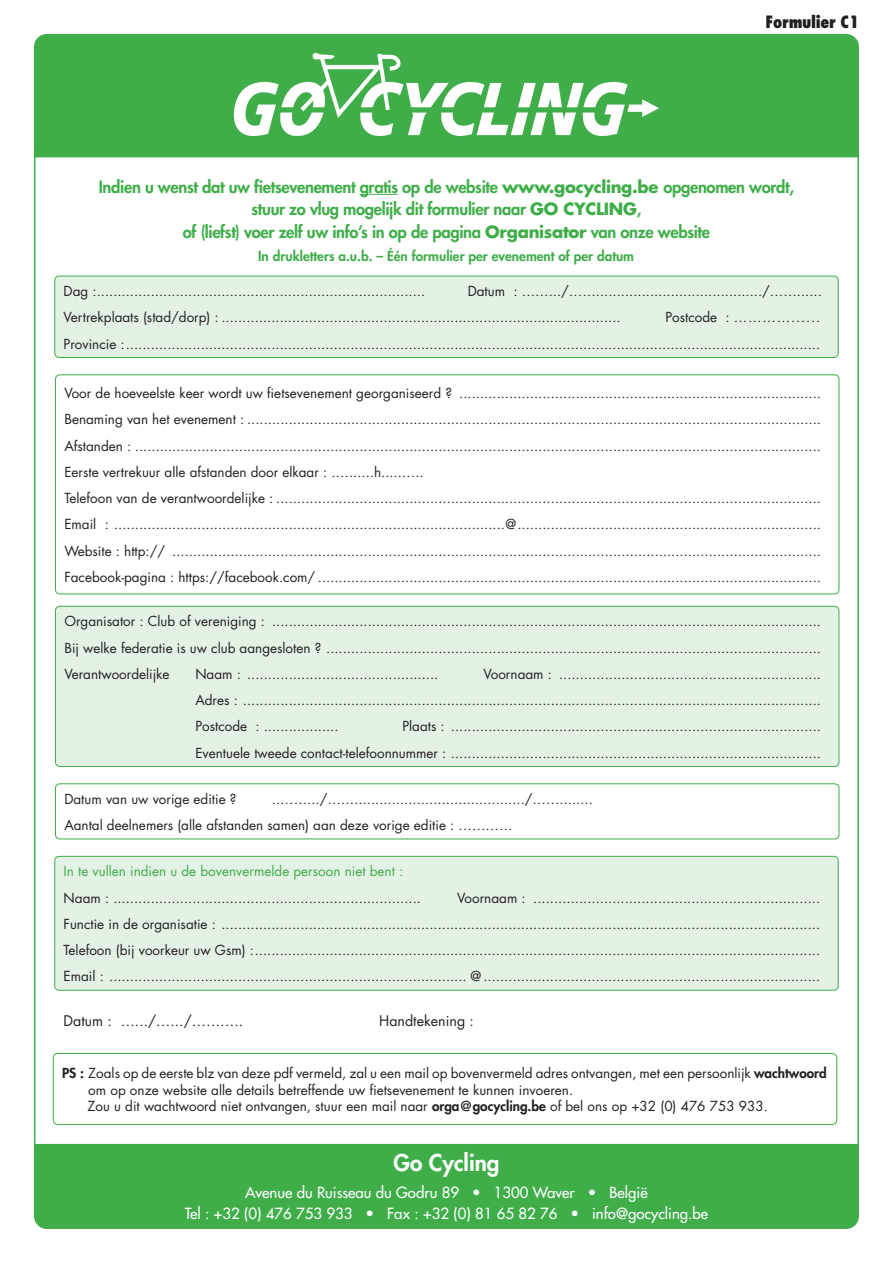
<style>
.page{position:relative;width:893px;height:1263px;background:#fff}
.page>*{position:absolute;margin:0;border:0;box-sizing:border-box;transform-origin:0 0}
.t1{font:800 22.5px "Futura Std";color:#fff}
.t2{font:800 16.5px/22.8px "Futura Std";letter-spacing:-.02em;color:#3fae49;text-align:center}
.t3{font:800 condensed 16.5px "Futura Std";letter-spacing:-.02em;color:#231f20}
.t4{font:500 15px/21px "Futura Std";color:#fff;text-align:center}
.t5{font:14.25px "Futura Std";color:#231f20}
.t6{font:13.5px/26.2px "Futura Std";color:#231f20}
.t7{font:800 13.5px "Futura Std";color:#3fae49}
.t8{font:13.5px "Futura Std";color:#3fae49}
.s1{font-weight:700}
.s2{font-weight:800}
</style>
<div class="page">
<hr style="left:360px;top:194px;width:38px;height:1px;background:#3fae49">
<div style="left:55px;top:276px;width:783px;height:81px;background:#e4f2e5;border-radius:4px"></div>
<div style="left:54px;top:276px;width:785px;height:82px;border:1px solid #3fae49;border-radius:4px"></div>
<div style="left:55px;top:374px;width:784px;height:220px;border:1px solid #3fae49;border-radius:4px"></div>
<div style="left:55px;top:606px;width:784px;height:160px;background:#e4f2e5;border-radius:4px"></div>
<div style="left:55px;top:606px;width:784px;height:161px;border:1px solid #3fae49;border-radius:4px"></div>
<div style="left:55px;top:783px;width:784px;height:56px;border:1px solid #3fae49;border-radius:4px"></div>
<div style="left:53px;top:1053px;width:784px;height:72px;border:1px solid #3fae49;border-radius:4px"></div>
<div style="left:55px;top:856px;width:783px;height:134px;background:#e4f2e5;border-radius:4px"></div>
<div style="left:54px;top:856px;width:785px;height:135px;border:1px solid #3fae49;border-radius:4px"></div>
<div style="left:34px;top:1144px;width:825px;height:85px;background:#3fae49"></div>
<div style="left:34px;top:147px;width:825px;height:9px;background:#3fae49"></div>
<div style="left:34px;top:34px;width:825px;height:113px;background:#3fae49"></div>
<svg style="left:234px;top:53px;width:425px;height:83px"></svg>
<p class="t3" style="left:766px;top:11px;width:95px">Formulier C1</p>
<p class="t2" style="left:99px;top:175px;width:697px">Indien u wenst dat uw fietsevenement gratis op de website <span class="s1">www.gocycling.be</span> opgenomen wordt, stuur zo vlug mogelijk dit formulier naar <span class="s1">GO CYCLING</span>,<br>of (liefst) voer zelf uw info’s in op de pagina <span class="s1">Organisator</span> van onze website</p>
<p class="t7" style="left:258px;top:248px;width:378px">In drukletters a.u.b. – Één formulier per evenement of per datum</p>
<p class="t6" style="left:64px;top:278px;width:363px">Dag :...............................................................................</p>
<p class="t6" style="left:64px;top:278px;width:760px;text-indent:404px">Datum : …….../……......................................../……......<br>Vertrekplaats (stad/dorp) : ................................................................................................</p>
<p class="t6" style="left:64px;top:304px;width:758px;text-align:right">Postcode : …………......<br>Provincie :.......................................................................................................................................................................</p>
<p class="t6" style="left:64px;top:380px;width:758px">Voor de hoeveelste keer wordt uw fietsevenement georganiseerd ? .......................................................................................<br>Benaming van het evenement : ..........................................................................................................................................<br>Afstanden : .....................................................................................................................................................................<br>Eerste vertrekuur alle afstanden door elkaar : .…......h.....…..<br>Telefoon van de verantwoordelijke : ...................................................................................................................................<br>Email : ..............................................................................................@.........................................................................<br>Website : http:// ............................................................................................................................................................<br>Facebook-pagina : https://facebook.com/ .........................................................................................................................</p>
<p class="t6" style="left:64px;top:608px;width:758px;text-align:justify">Organisator : Club of vereniging : ....................................................................................................................................<br>Bij welke federatie is uw club aangesloten ? .......................................................................................................................<br>Verantwoordelijke</p>
<p class="t6" style="left:195px;top:661px;width:245px">Naam : ..............................................</p>
<p class="t6" style="left:195px;top:661px;width:627px;text-align:justify;text-indent:288px">Voornaam : ...............................................................<br>Adres : ...........................................................................................................................................<br>Postcode : ..................</p>
<p class="t6" style="left:195px;top:713px;width:627px;text-align:right">Plaats : .........................................................................................<br>Eventuele tweede contact-telefoonnummer : .........................................................................................</p>
<p class="t6" style="left:64px;top:786px;width:174px">Datum van uw vorige editie ?</p>
<p class="t6" style="left:64px;top:786px;width:530px;text-indent:207px">..…….../……........................................./……........<br>Aantal deelnemers (alle afstanden samen) aan deze vorige editie : …………</p>
<p class="t8" style="left:64px;top:863px;width:341px">In te vullen indien u de bovenvermelde persoon niet bent :</p>
<p class="t6" style="left:64px;top:885px;width:359px">Naam : ..........................................................................</p>
<p class="t6" style="left:64px;top:885px;width:758px;text-align:justify;text-indent:393px">Voornaam : .....................................................................<br>Functie in de organisatie : ................................................................................................................................................<br>Telefoon (bij voorkeur uw Gsm) :........................................................................................................................................<br>Email : ...................................................................................... @ .................................................................................</p>
<p class="t5" style="left:64px;top:1012px;width:181px">Datum : ….../.…../………..</p>
<p class="t5" style="left:379px;top:1012px;width:96px">Handtekening :</p>
<p class="t6" style="left:88px;top:1065px;width:741px;line-height:16.2px;text-indent:-26px"><span class="s2">PS :</span> Zoals op de eerste blz van deze pdf vermeld, zal u een mail op bovenvermeld adres ontvangen, met een persoonlijk <span class="s2">wachtwoord </span>om op onze website alle details betreffende uw fietsevenement te kunnen invoeren.<br>Zou u dit wachtwoord niet ontvangen, stuur een mail naar <span class="s2">orga@gocycling.be</span> of bel ons op +32 (0) 476 753 933.</p>
<h1 class="t1" style="left:393px;top:1148px;width:108px">Go Cycling</h1>
<p class="t4" style="left:185px;top:1182px;width:525px">Avenue du Ruisseau du Godru 89 • 1300 Waver • België<br>Tel : +32 (0) 476 753 933 • Fax : +32 (0) 81 65 82 76 • info@gocycling.be</p>
</div>
